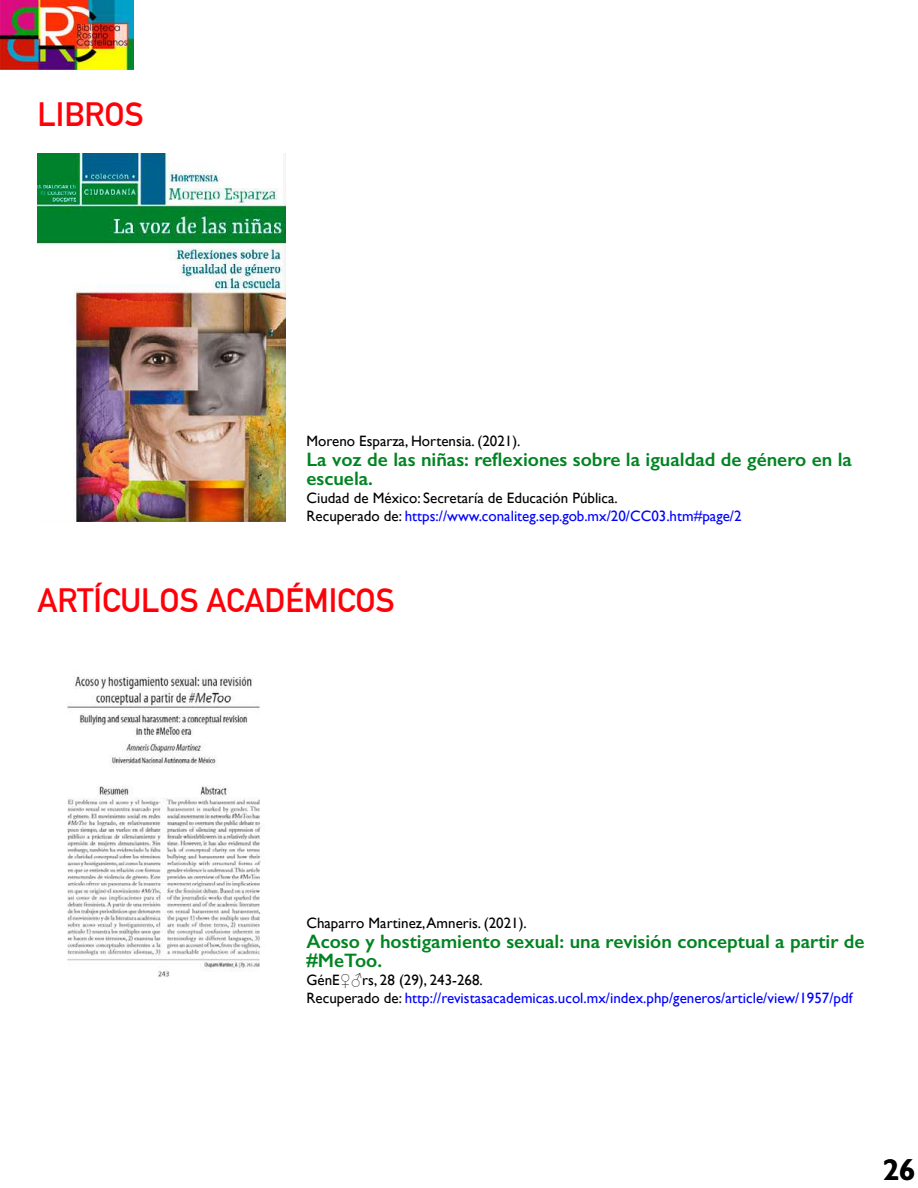
<style>
.page{position:relative;width:918px;height:1188px;background:#fff}
.page>*{position:absolute;margin:0;border:0;box-sizing:border-box;transform-origin:0 0}
.t1{font:700 33px "DIN Alternate";color:#ff0009}
.t2{font:600 30px "Gill Sans";color:#000}
.t3{font:600 19.5px/19.5px "Gill Sans";color:#008421}
.t4{font:15px/18px "Gill Sans";color:#000}
.t5{font:15px/18px "Gill Sans";color:#00f}
.s1{color:#00f}
.s2{color:#000}
.s3{font-family:"Arial";color:#000}
</style>
<div class="page">
<img style="left:0;top:0;width:133px;height:69px">
<img style="left:38px;top:153px;width:248px;height:368px">
<img style="left:67px;top:676px;width:194px;height:301px">
<h1 class="t1" style="left:38px;top:89px;width:108px">LIBROS</h1>
<p class="t4" style="left:307px;top:432px;width:216px">Moreno Esparza, Hortensia. (2021).</p>
<h3 class="t3" style="left:307px;top:449px;width:547px">La voz de las niñas: reflexiones sobre la igualdad de género en la escuela.</h3>
<p class="t4" style="left:307px;top:489px;width:437px">Ciudad de México: Secretaría de Educación Pública.<br>Recuperado de: <span class="s1">https://www.conaliteg.sep.gob.mx/20/CC03.htm#page/2</span></p>
<h1 class="t1" style="left:38px;top:576px;width:359px">ARTÍCULOS ACADÉMICOS</h1>
<p class="t4" style="left:307px;top:914px;width:222px">Chaparro Martinez, Amneris. (2021).</p>
<h3 class="t3" style="left:307px;top:931px;width:560px">Acoso y hostigamiento sexual: una revisión conceptual a partir de #MeToo.</h3>
<p class="t5" style="left:307px;top:971px;width:547px"><span class="s2">GénE</span><span class="s3">♀♂</span><span class="s2">rs, 28 (29), 243-268.<br>Recuperado de:</span> http://revistasacademicas.ucol.mx/index.php/generos/article/view/1957/pdf</p>
<h2 class="t2" style="left:883px;top:1152px;width:33px">26</h2>
</div>
